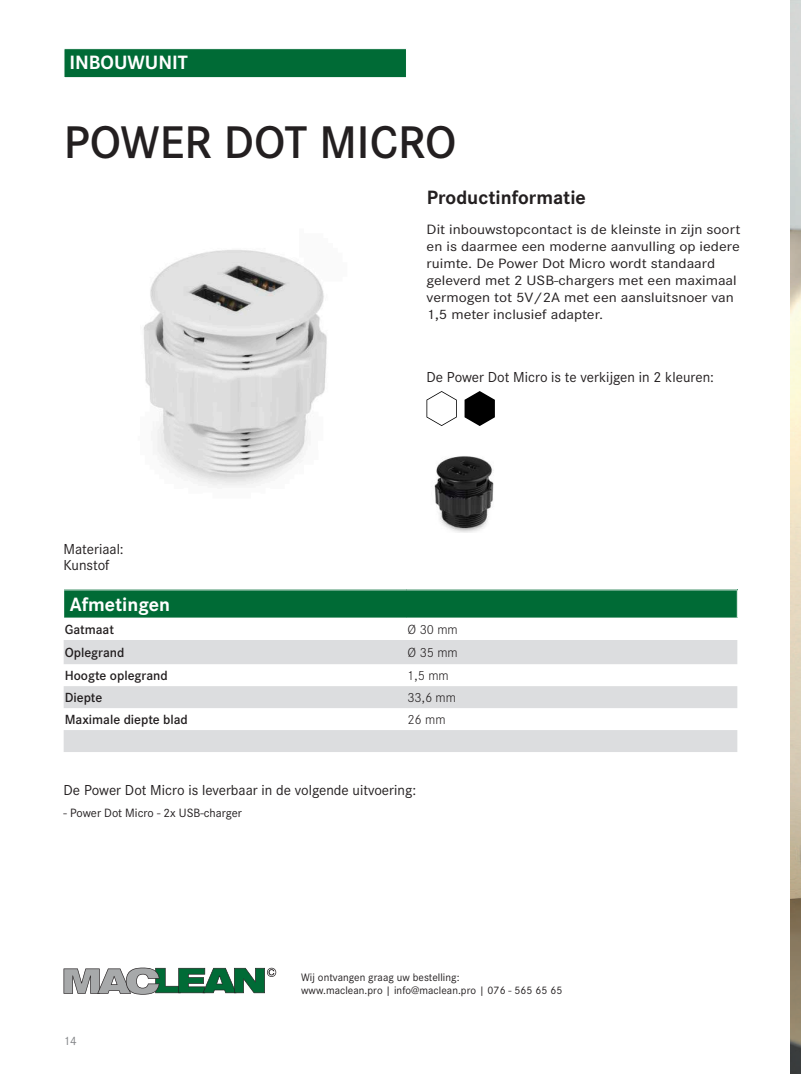
<style>
.page{position:relative;width:801px;height:1074px;background:#fff}
.page>*{position:absolute;margin:0;border:0;box-sizing:border-box;transform-origin:0 0}
.t1{font:600 47.5px "Corporate S";color:#231f20}
.t2{font:700 20px "Corporate S";color:#fff}
.t3{font:700 20px "Corporate S";color:#231f20}
.t4{font:15px/16.2px "Corporate S";color:#231f20}
.t5{font:14px/16.9px "Corporate S";color:#231f20;scale:1.14 1}
.t6{font:600 13.75px "Corporate S";color:#231f20}
.t7{font:300 13.75px "Corporate S";color:#231f20}
.t8{font:12.5px "Corporate S";color:#231f20}
.t9{font:12.5px "Corporate S";color:#808285}
.t10{font:11.25px/13.5px "Corporate S";letter-spacing:.005em;color:#231f20}
</style>
<div class="page">
<svg style="left:64px;top:967px;width:212px;height:27px"></svg>
<img style="left:143px;top:250px;width:184px;height:236px">
<div style="left:64px;top:590px;width:673px;height:28px;background:#006b36"></div>
<svg style="left:64px;top:640px;width:673px;height:112px;fill:#dcdddf"></svg>
<svg style="left:737px;top:590px;width:1px;height:28px"></svg>
<img style="left:434px;top:456px;width:60px;height:76px">
<svg style="left:464px;top:391px;width:31px;height:35px"></svg>
<svg style="left:426px;top:391px;width:31px;height:35px"></svg>
<div style="left:64px;top:49px;width:342px;height:29px;background:#006b36;border:1px solid #fff"></div>
<img style="left:790px;top:0;width:11px;height:1074px">
<h2 class="t2" style="left:69px;top:49px;width:120px">INBOUWUNIT</h2>
<h1 class="t1" style="left:64px;top:110px;width:394px">POWER DOT MICRO</h1>
<h2 class="t3" style="left:427px;top:184px;width:161px">Productinformatie</h2>
<p class="t5" style="left:427px;top:221px;width:277px">Dit inbouwstopcontact is de kleinste in zijn soort en is daarmee een moderne aanvulling op iedere ruimte. De Power Dot Micro wordt standaard geleverd met 2 USB-chargers met een maximaal vermogen tot 5V/2A met een aansluitsnoer van 1,5 meter inclusief adapter.</p>
<p class="t4" style="left:64px;top:540px;width:62px">Materiaal:<br>Kunstof</p>
<p class="t4" style="left:426px;top:368px;width:289px">De Power Dot Micro is te verkijgen in 2 kleuren:</p>
<h2 class="t2" style="left:70px;top:590px;width:102px">Afmetingen</h2>
<p class="t6" style="left:65px;top:620px;width:51px">Gatmaat</p>
<p class="t7" style="left:407px;top:620px;width:52px">Ø 30 mm</p>
<p class="t6" style="left:65px;top:643px;width:61px">Oplegrand</p>
<p class="t7" style="left:407px;top:643px;width:52px">Ø 35 mm</p>
<p class="t6" style="left:65px;top:666px;width:105px">Hoogte oplegrand</p>
<p class="t7" style="left:407px;top:666px;width:43px">1,5 mm</p>
<p class="t6" style="left:65px;top:688px;width:39px">Diepte</p>
<p class="t7" style="left:407px;top:688px;width:50px">33,6 mm</p>
<p class="t6" style="left:65px;top:710px;width:125px">Maximale diepte blad</p>
<p class="t7" style="left:407px;top:710px;width:40px">26 mm</p>
<p class="t4" style="left:64px;top:781px;width:354px">De Power Dot Micro is leverbaar in de volgende uitvoering:</p>
<p class="t8" style="left:64px;top:805px;width:180px">- Power Dot Micro - 2x USB-charger</p>
<p class="t9" style="left:64px;top:1032px;width:15px">14</p>
<p class="t10" style="left:301px;top:970px;width:263px">Wij ontvangen graag uw bestelling:<br>www.maclean.pro | info@maclean.pro | 076 - 565 65 65</p>
</div>
